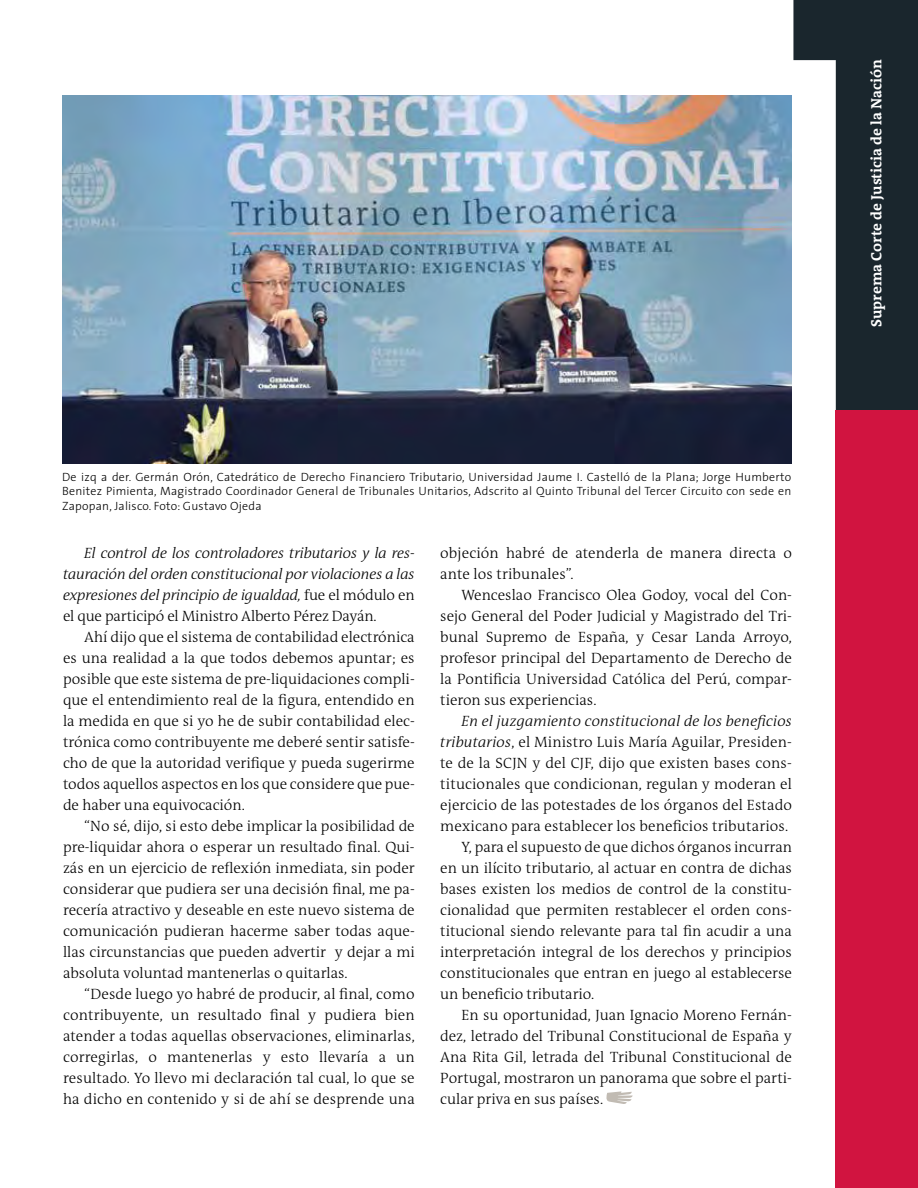
<style>
.page{position:relative;width:918px;height:1188px;background:#fff}
.page>*{position:absolute;margin:0;border:0;box-sizing:border-box;transform-origin:0 0}
.t1{font:300 15px/21px "The Antiqua B W3";color:#000;text-align:justify}
.t2{font:italic 300 15px/21px "The Antiqua B W3";letter-spacing:-.01em;color:#000;text-align:justify}
.t3{font:italic 300 15px "The Antiqua B W3";letter-spacing:.01em;color:#000}
.t4{font:700 15px "The Antiqua B W7";color:#fff}
.t5{font:300 12px/14.4px "The Sans";letter-spacing:.02em;color:#000;text-align:justify}
.s1{font-style:normal}
.s2{font-style:italic}
</style>
<div class="page">
<svg style="left:793px;top:0;width:125px;height:411px;fill:#1a262d"></svg>
<div style="left:836px;top:411px;width:82px;height:777px;background:#d11440"></div>
<svg style="left:606px;top:1091px;width:27px;height:13px"></svg>
<img style="left:63px;top:96px;width:729px;height:367px">
<p class="t5" style="left:62px;top:469px;width:731px">De izq a der. Germán Orón, Catedrático de Derecho Financiero Tributario, Universidad Jaume I. Castelló de la Plana; Jorge Humberto Benitez Pimienta, Magistrado Coordinador General de Tribunales Unitarios, Adscrito al Quinto Tribunal del Tercer Circuito con sede en Zapopan, Jalisco. Foto: Gustavo Ojeda</p>
<p class="t2" style="left:63px;top:543px;width:353px;text-indent:21px">El control de los controladores tributarios y la res&shy;tauración del orden constitucional por violaciones a las expresiones del principio de igualdad, <span class="s1">fue el módulo en el que participó el Ministro Alberto Pérez Dayán.</span></p>
<p class="t1" style="left:63px;top:627px;width:353px;text-indent:21px">Ahí dijo que el sistema de contabilidad electrónica es una realidad a la que todos debemos apuntar; es posible que este sistema de pre-liquidaciones compli&shy;que el entendimiento real de la figura, entendido en la medida en que si yo he de subir contabilidad elec&shy;trónica como contribuyente me deberé sentir satisfe&shy;cho de que la autoridad verifique y pueda sugerirme todos aquellos aspectos en los que considere que pue&shy;de haber una equivocación.</p>
<p class="t1" style="left:63px;top:816px;width:353px;text-indent:21px">“No sé, dijo, si esto debe implicar la posibilidad de pre-liquidar ahora o esperar un resultado final. Qui&shy;zás en un ejercicio de reflexión inmediata, sin poder considerar que pudiera ser una decisión final, me pa&shy;recería atractivo y deseable en este nuevo sistema de comunicación pudieran hacerme saber todas aque&shy;llas circunstancias que pueden advertir y dejar a mi absoluta voluntad mantenerlas o quitarlas.</p>
<p class="t1" style="left:63px;top:984px;width:353px;text-indent:21px">“Desde luego yo habré de producir, al final, como contribuyente, un resultado final y pudiera bien atender a todas aquellas observaciones, eliminarlas, corregirlas, o mantenerlas y esto llevaría a un resultado. Yo llevo mi declaración tal cual, lo que se ha dicho en contenido y si de ahí se desprende una</p>
<p class="t1" style="left:440px;top:543px;width:353px">objeción habré de atenderla de manera directa o ante los tribunales”.</p>
<p class="t1" style="left:440px;top:585px;width:353px;text-indent:21px">Wenceslao Francisco Olea Godoy, vocal del Con&shy;sejo General del Poder Judicial y Magistrado del Tri&shy;bunal Supremo de España, y Cesar Landa Arroyo, profesor principal del Departamento de Derecho de la Pontificia Universidad Católica del Perú, compar&shy;tieron sus experiencias.</p>
<p class="t3" style="left:462px;top:711px;width:332px">En el juzgamiento constitucional de los beneficios</p>
<p class="t1" style="left:440px;top:732px;width:353px"><span class="s2">tributarios</span>, el Ministro Luis María Aguilar, Presiden-</p>
<p class="t1" style="left:440px;top:753px;width:353px">te de la SCJN y del CJF, dijo que existen bases cons-</p>
<p class="t1" style="left:440px;top:774px;width:353px">titucionales que condicionan, regulan y moderan el</p>
<p class="t1" style="left:440px;top:795px;width:353px">ejercicio de las potestades de los órganos del Estado</p>
<p class="t1" style="left:440px;top:816px;width:349px">mexicano para establecer los beneficios tributarios.</p>
<p class="t1" style="left:462px;top:837px;width:332px">Y, para el supuesto de que dichos órganos incurran</p>
<p class="t1" style="left:440px;top:858px;width:353px">en un ilícito tributario, al actuar en contra de dichas</p>
<p class="t1" style="left:440px;top:879px;width:353px">bases existen los medios de control de la constitu-</p>
<p class="t1" style="left:440px;top:900px;width:353px">cionalidad que permiten restablecer el orden cons-</p>
<p class="t1" style="left:440px;top:921px;width:353px">titucional siendo relevante para tal fin acudir a una</p>
<p class="t1" style="left:440px;top:942px;width:353px">interpretación integral de los derechos y principios</p>
<p class="t1" style="left:440px;top:963px;width:353px">constitucionales que entran en juego al establecerse</p>
<p class="t1" style="left:440px;top:984px;width:156px">un beneficio tributario.</p>
<p class="t1" style="left:462px;top:1005px;width:332px">En su oportunidad, Juan Ignacio Moreno Fernán-</p>
<p class="t1" style="left:440px;top:1026px;width:353px">dez, letrado del Tribunal Constitucional de España y</p>
<p class="t1" style="left:440px;top:1047px;width:353px">Ana Rita Gil, letrada del Tribunal Constitucional de</p>
<p class="t1" style="left:440px;top:1068px;width:353px">Portugal, mostraron un panorama que sobre el parti-</p>
<p class="t1" style="left:440px;top:1089px;width:164px">cular priva en sus países.</p>
<p class="t4" style="left:867px;top:327px;width:269px;rotate:-90deg">Suprema Corte de Justicia de la Nación</p>
</div>
